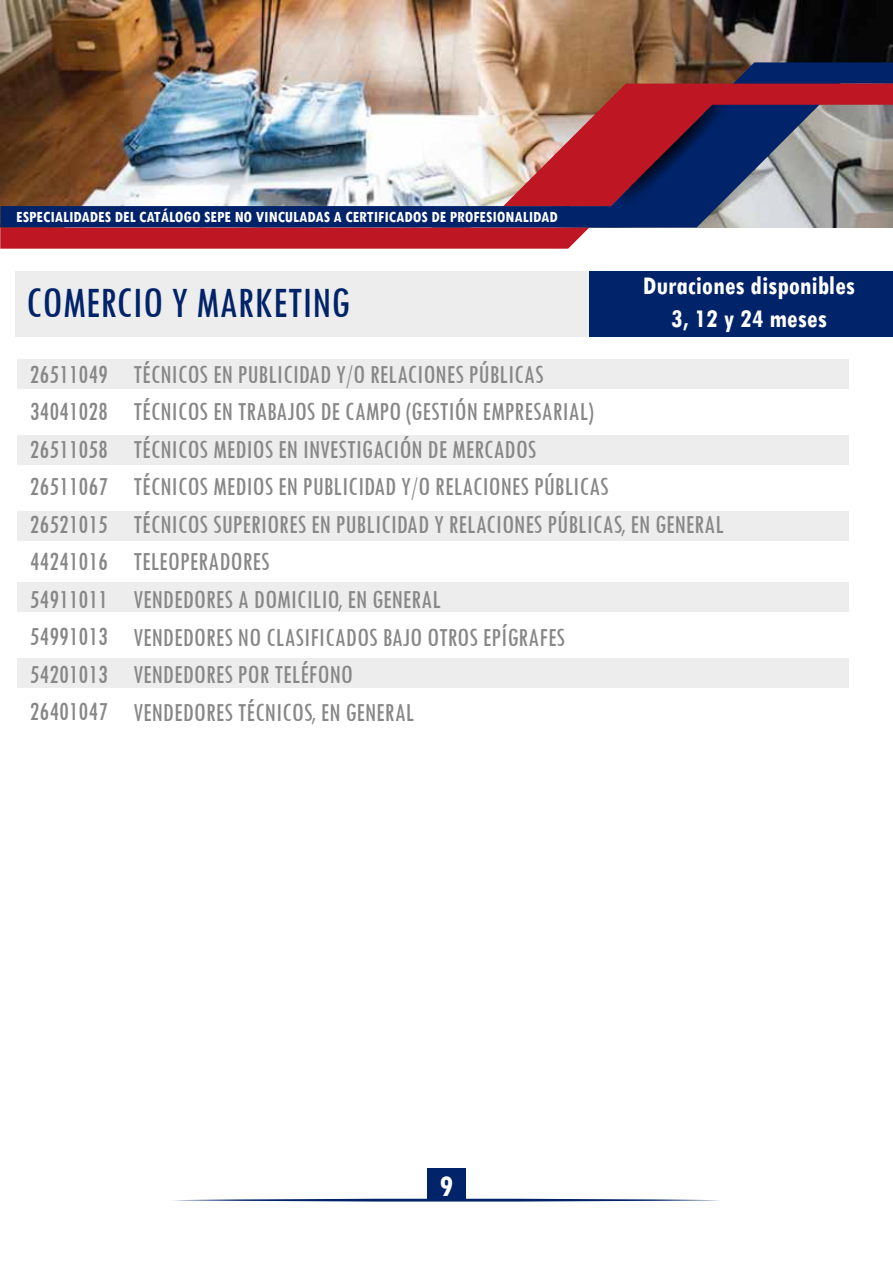
<style>
.page{position:relative;width:893px;height:1263px;background:#fff}
.page>*{position:absolute;margin:0;border:0;box-sizing:border-box;transform-origin:0 0}
.t1{font:condensed 45px "Tw Cen";color:#002369}
.t2{font:700 condensed 31.5px "Tw Cen";color:#fff}
.t3{font:condensed 27px/37.5px "Tw Cen";color:#878787;text-align:justify}
.t4{font:700 condensed 27px/32.4px "Tw Cen";color:#fff;text-align:center}
.t5{font:700 condensed 16.5px "Tw Cen";color:#fff}
</style>
<div class="page">
<div style="left:15px;top:272px;width:574px;height:65px;background:#ededed"></div>
<div style="left:17px;top:436px;width:832px;height:29px;background:#ededed"></div>
<div style="left:17px;top:360px;width:832px;height:29px;background:#ededed"></div>
<div style="left:17px;top:511px;width:832px;height:30px;background:#ededed"></div>
<div style="left:17px;top:582px;width:832px;height:29px;background:#ededed"></div>
<div style="left:17px;top:658px;width:832px;height:30px;background:#ededed"></div>
<img style="left:0;top:0;width:893px;height:228px">
<svg style="left:0;top:227px;width:589px;height:22px;background:#bc1f2c"></svg>
<img style="left:1px;top:62px;width:892px;height:165px">
<svg style="left:616px;top:206px;width:119px;height:7px"></svg>
<svg style="left:503px;top:84px;width:390px;height:122px;background:#8b5361"></svg>
<div style="left:589px;top:272px;width:304px;height:65px;background:#002369"></div>
<svg style="left:173px;top:1198px;width:547px;height:4px"></svg>
<div style="left:427px;top:1168px;width:39px;height:32px;background:#002369"></div>
<p class="t5" style="left:16px;top:207px;width:543px">ESPECIALIDADES DEL CATÁLOGO SEPE NO VINCULADAS A CERTIFICADOS DE PROFESIONALIDAD</p>
<h1 class="t1" style="left:26px;top:275px;width:326px">COMERCIO Y MARKETING</h1>
<p class="t4" style="left:643px;top:269px;width:214px">Duraciones disponibles<br>3, 12 y 24 meses</p>
<p class="t3" style="left:30px;top:355px;width:79px">26511049<br>34041028<br>26511058<br>26511067<br>26521015<br>44241016<br>54911011<br>54991013<br>54201013<br>26401047</p>
<p class="t3" style="left:133px;top:355px;width:592px;text-align:left">TÉCNICOS EN PUBLICIDAD Y/O RELACIONES PÚBLICAS<br>TÉCNICOS EN TRABAJOS DE CAMPO (GESTIÓN EMPRESARIAL)<br>TÉCNICOS MEDIOS EN INVESTIGACIÓN DE MERCADOS<br>TÉCNICOS MEDIOS EN PUBLICIDAD Y/O RELACIONES PÚBLICAS<br>TÉCNICOS SUPERIORES EN PUBLICIDAD Y RELACIONES PÚBLICAS, EN GENERAL TELEOPERADORES<br>VENDEDORES A DOMICILIO, EN GENERAL<br>VENDEDORES NO CLASIFICADOS BAJO OTROS EPÍGRAFES<br>VENDEDORES POR TELÉFONO<br>VENDEDORES TÉCNICOS, EN GENERAL</p>
<p class="t2" style="left:440px;top:1167px;width:15px">9</p>
</div>
